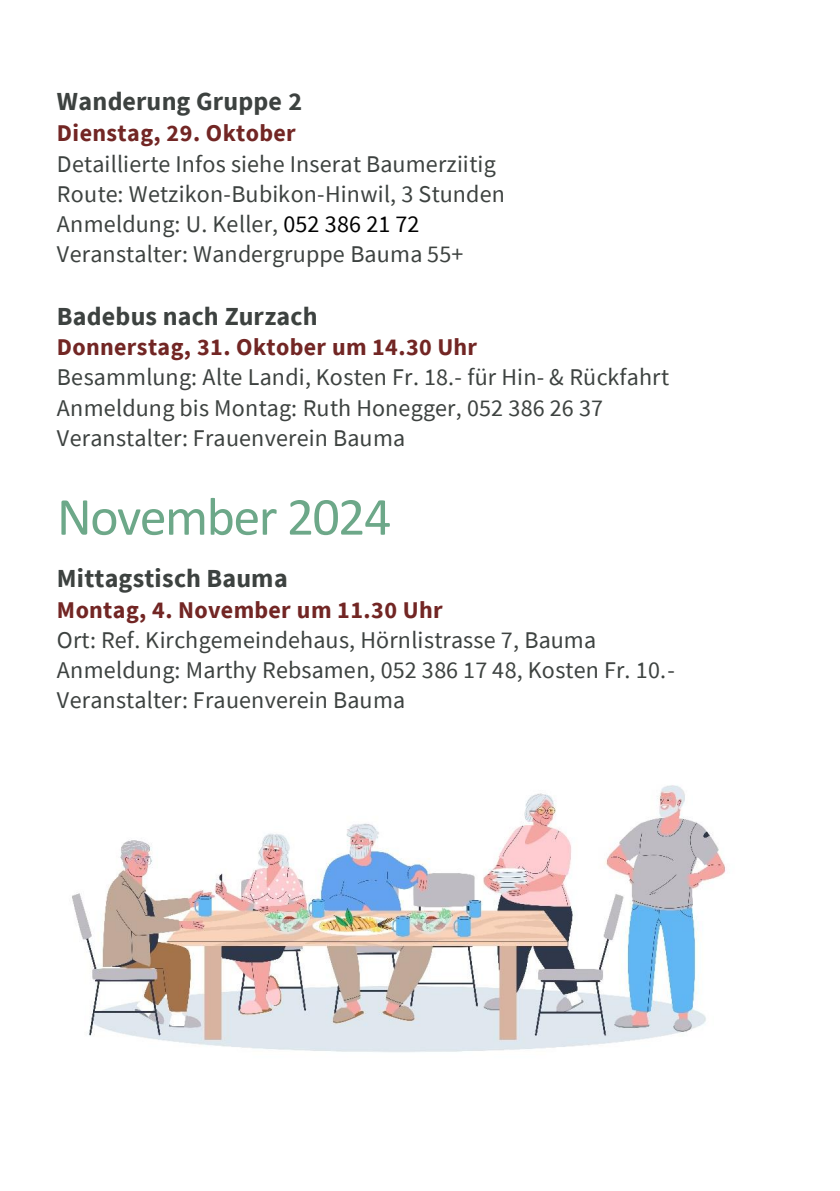
<style>
.page{position:relative;width:840px;height:1191px;background:#fff}
.page>*{position:absolute;margin:0;border:0;box-sizing:border-box;transform-origin:0 0}
.t1{font:54px "Calibri";letter-spacing:-.03em;color:#6da889}
.t2{font:700 26px "Source Sans Pro";letter-spacing:.01em;color:#3d4240}
.t3{font:24px "Source Sans Pro";letter-spacing:.005em;color:#3d4240}
.t4{font:700 24px "Source Sans Pro";letter-spacing:.015em;color:#722624}
.s1{color:#000}
</style>
<div class="page">
<img style="left:72px;top:785px;width:655px;height:267px">
<p class="t2" style="left:57px;top:85px;width:247px">Wanderung Gruppe 2</p>
<p class="t4" style="left:57px;top:118px;width:240px">Dienstag, 29. Oktober</p>
<p class="t3" style="left:57px;top:148px;width:440px">Detaillierte Infos siehe Inserat Baumerziitig</p>
<p class="t3" style="left:57px;top:178px;width:449px">Route: Wetzikon-Bubikon-Hinwil, 3 Stunden</p>
<p class="t3" style="left:57px;top:208px;width:364px">Anmeldung: U. Keller, <span class="s1">052 386 21 72</span></p>
<p class="t3" style="left:57px;top:238px;width:408px">Veranstalter: Wandergruppe Bauma 55+</p>
<p class="t2" style="left:57px;top:299px;width:262px">Badebus nach Zurzach</p>
<p class="t4" style="left:57px;top:332px;width:421px">Donnerstag, 31. Oktober um 14.30 Uhr</p>
<p class="t3" style="left:57px;top:362px;width:613px">Besammlung: Alte Landi, Kosten Fr. 18.- für Hin- &amp; Rückfahrt</p>
<p class="t3" style="left:57px;top:392px;width:547px">Anmeldung bis Montag: Ruth Honegger, 052 386 26 37</p>
<p class="t3" style="left:57px;top:422px;width:350px">Veranstalter: Frauenverein Bauma</p>
<p class="t1" style="left:57px;top:494px;width:336px">November 2024</p>
<p class="t2" style="left:57px;top:561px;width:232px">Mittagstisch Bauma</p>
<p class="t4" style="left:57px;top:594px;width:387px">Montag, 4. November um 11.30 Uhr</p>
<p class="t3" style="left:57px;top:625px;width:541px">Ort: Ref. Kirchgemeindehaus, Hörnlistrasse 7, Bauma</p>
<p class="t3" style="left:57px;top:655px;width:619px">Anmeldung: Marthy Rebsamen, 052 386 17 48, Kosten Fr. 10.-</p>
<p class="t3" style="left:57px;top:685px;width:350px">Veranstalter: Frauenverein Bauma</p>
</div>
